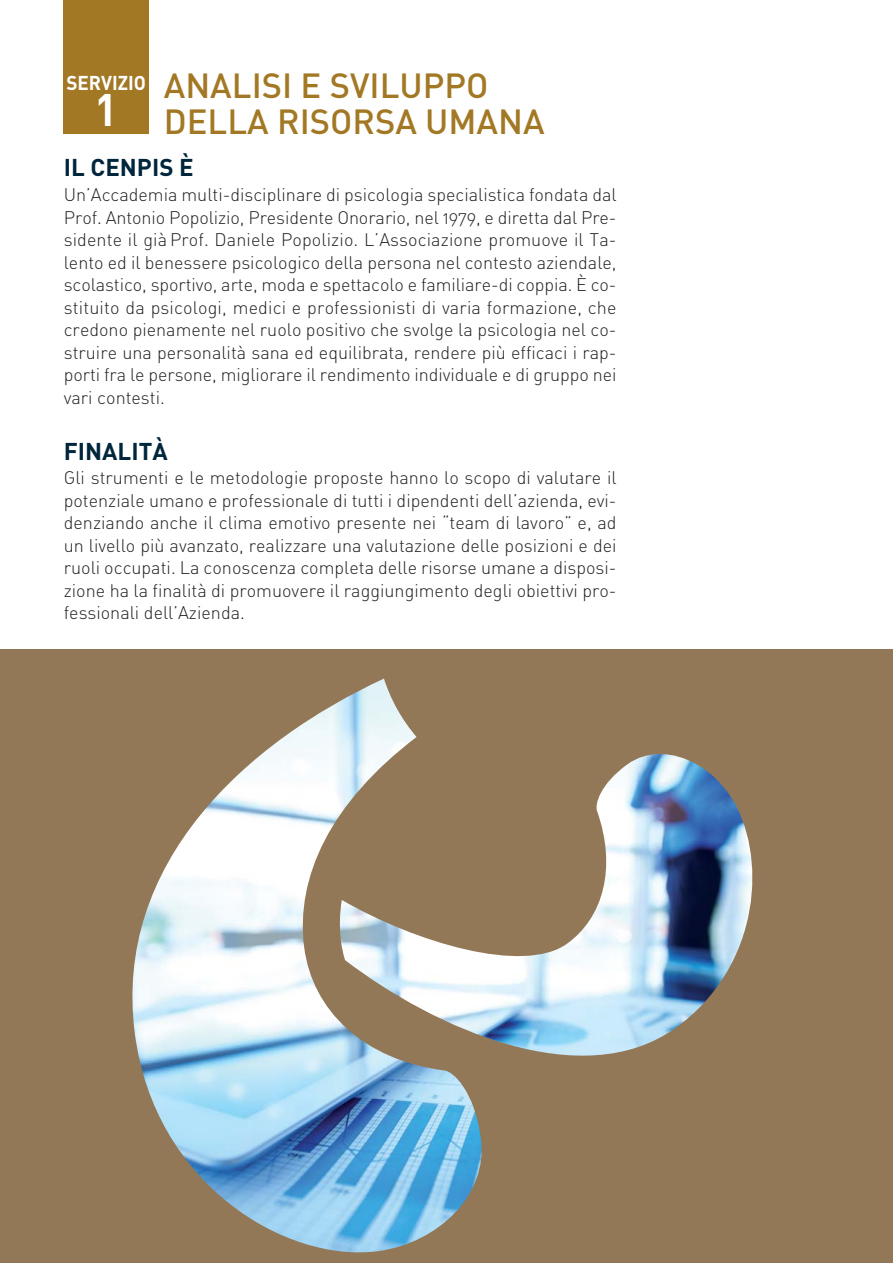
<style>
.page{position:relative;width:893px;height:1263px;background:#fff}
.page>*{position:absolute;margin:0;border:0;box-sizing:border-box;transform-origin:0 0}
.t1{font:45px "DIN Bold";color:#fff;scale:.95 1}
.t2{font:34.5px/36px "DIN Medium Alternate";color:#a27824}
.t3{font:24px "DIN Bold";color:#00263c}
.t4{font:19.8px "DIN Bold";color:#fff;scale:.95 1}
.t5{font:18px/22.5px "DIN Light Alternate";color:#231f20;text-align:justify}
</style>
<div class="page">
<div style="left:0;top:649px;width:893px;height:614px;background:#937857"></div>
<img style="left:482px;top:754px;width:270px;height:302px">
<img style="left:132px;top:679px;width:350px;height:574px">
<div style="left:64px;top:0;width:85px;height:134px;background:#a27824"></div>
<p class="t4" style="left:66px;top:71px;width:85px">SERVIZIO</p>
<p class="t1" style="left:95px;top:84px;width:26px">1</p>
<p class="t2" style="left:164px;top:68px;width:382px">ANALISI E SVILUPPO<br>DELLA RISORSA UMANA</p>
<p class="t3" style="left:64px;top:154px;width:131px">IL CENPIS È</p>
<p class="t5" style="left:64px;top:186px;width:554px">Un’Accademia multi-disciplinare di psicologia specialistica fondata dal Prof. Antonio Popolizio, Presidente Onorario, nel 1979, e diretta dal Pre&shy;sidente il già Prof. Daniele Popolizio. L’Associazione promuove il Ta&shy;lento ed il benessere psicologico della persona nel contesto aziendale, scolastico, sportivo, arte, moda e spettacolo e familiare-di coppia. È co&shy;stituito da psicologi, medici e professionisti di varia formazione, che credono pienamente nel ruolo positivo che svolge la psicologia nel co&shy;struire una personalità sana ed equilibrata, rendere più efficaci i rap&shy;porti fra le persone, migliorare il rendimento individuale e di gruppo nei vari contesti.</p>
<p class="t3" style="left:64px;top:438px;width:105px">FINALITÀ</p>
<p class="t5" style="left:64px;top:469px;width:554px">Gli strumenti e le metodologie proposte hanno lo scopo di valutare il potenziale umano e professionale di tutti i dipendenti dell’azienda, evi&shy;denziando anche il clima emotivo presente nei “team di lavoro” e, ad un livello più avanzato, realizzare una valutazione delle posizioni e dei ruoli occupati. La conoscenza completa delle risorse umane a disposi&shy;zione ha la finalità di promuovere il raggiungimento degli obiettivi pro&shy;fessionali dell’Azienda.</p>
</div>
